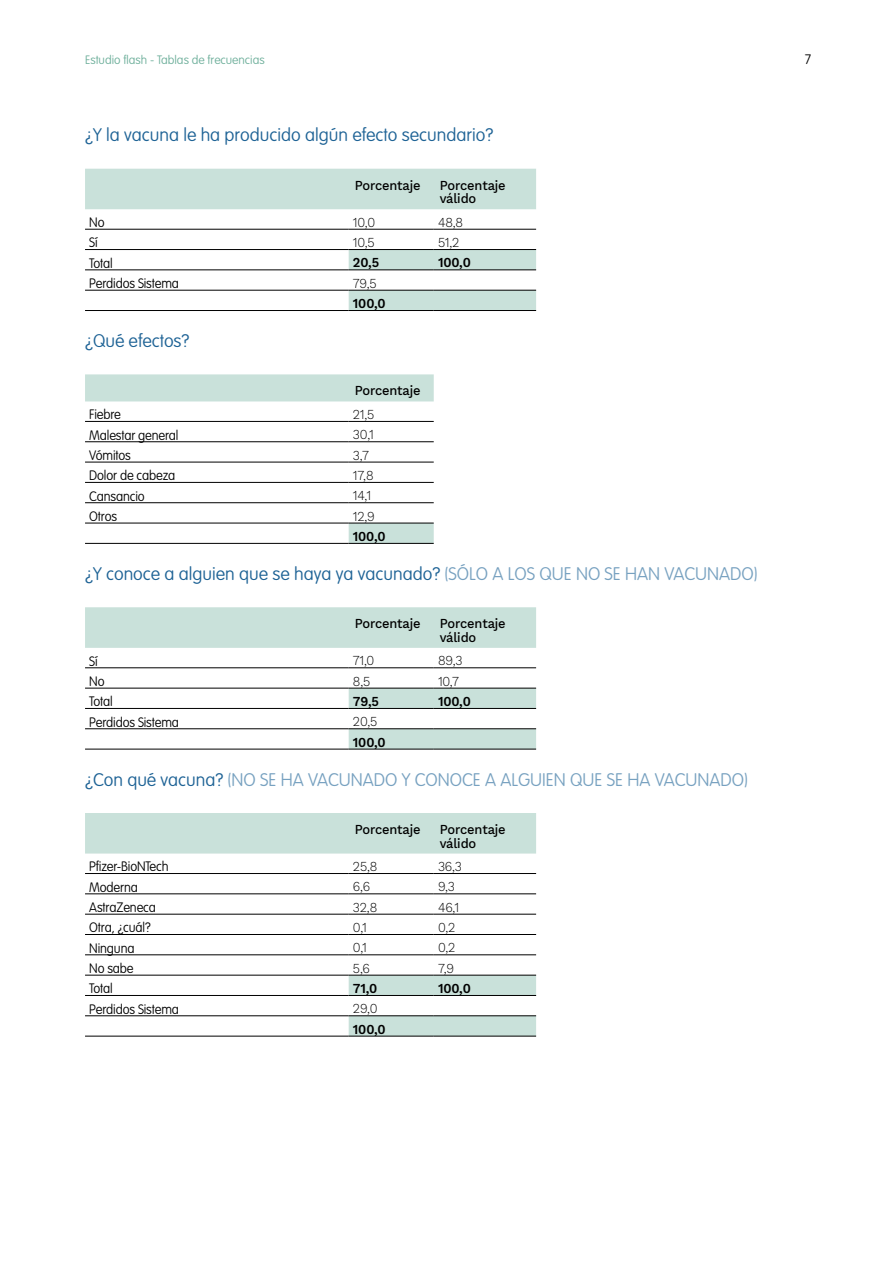
<style>
.page{position:relative;width:893px;height:1263px;background:#fff}
.page>*{position:absolute;margin:0;border:0;box-sizing:border-box;transform-origin:0 0}
.t1{font:100 18px "VAG Rounded Std";color:#1d6295}
.t2{font:100 18px "VAG Rounded Std";color:#77a1c0}
.t3{font:100 13.5px "VAG Rounded Std";letter-spacing:-.01em;color:#000;scale:.95 1}
.t4{font:300 13.5px "Work Sans";letter-spacing:-.01em;color:#000;scale:.95 1}
.t5{font:500 13.5px/13.5px "Work Sans";letter-spacing:-.01em;color:#000;scale:.95 1}
.t6{font:600 13.5px "Work Sans";letter-spacing:-.01em;color:#000;scale:.95 1}
.t7{font:100 13.5px "VAG Rounded Std";letter-spacing:-.01em;color:#000}
.t8{font:100 12px "VAG Rounded Std";color:#6eaf9b}
.s1{color:#77a1c0}
.s2{color:#1d6295}
</style>
<div class="page">
<svg style="left:85px;top:169px;width:451px;height:141px"></svg>
<hr style="left:85px;top:229px;width:264px;height:1px;background:#000">
<hr style="left:349px;top:229px;width:85px;height:1px;background:#000">
<hr style="left:434px;top:229px;width:102px;height:1px;background:#000">
<hr style="left:85px;top:249px;width:264px;height:1px;background:#000">
<hr style="left:349px;top:249px;width:85px;height:1px;background:#000">
<hr style="left:434px;top:249px;width:102px;height:1px;background:#000">
<hr style="left:85px;top:269px;width:264px;height:1px;background:#000">
<hr style="left:349px;top:269px;width:85px;height:1px;background:#000">
<hr style="left:434px;top:269px;width:102px;height:1px;background:#000">
<hr style="left:85px;top:290px;width:264px;height:1px;background:#000">
<hr style="left:349px;top:290px;width:85px;height:1px;background:#000">
<hr style="left:434px;top:290px;width:102px;height:1px;background:#000">
<hr style="left:85px;top:310px;width:264px;height:1px;background:#000">
<hr style="left:349px;top:310px;width:85px;height:1px;background:#000">
<hr style="left:434px;top:310px;width:102px;height:1px;background:#000">
<svg style="left:85px;top:374px;width:349px;height:169px"></svg>
<hr style="left:85px;top:421px;width:264px;height:1px;background:#000">
<hr style="left:349px;top:421px;width:85px;height:1px;background:#000">
<hr style="left:85px;top:441px;width:264px;height:1px;background:#000">
<hr style="left:349px;top:441px;width:85px;height:1px;background:#000">
<hr style="left:85px;top:462px;width:264px;height:1px;background:#000">
<hr style="left:349px;top:462px;width:85px;height:1px;background:#000">
<hr style="left:85px;top:482px;width:264px;height:1px;background:#000">
<hr style="left:349px;top:482px;width:85px;height:1px;background:#000">
<hr style="left:85px;top:502px;width:264px;height:1px;background:#000">
<hr style="left:349px;top:502px;width:85px;height:1px;background:#000">
<hr style="left:85px;top:523px;width:264px;height:1px;background:#000">
<hr style="left:349px;top:523px;width:85px;height:1px;background:#000">
<hr style="left:85px;top:543px;width:264px;height:1px;background:#000">
<hr style="left:349px;top:543px;width:85px;height:1px;background:#000">
<svg style="left:85px;top:607px;width:451px;height:142px"></svg>
<hr style="left:85px;top:667px;width:264px;height:1px;background:#000">
<hr style="left:349px;top:667px;width:85px;height:1px;background:#000">
<hr style="left:434px;top:667px;width:102px;height:1px;background:#000">
<hr style="left:85px;top:688px;width:264px;height:1px;background:#000">
<hr style="left:349px;top:688px;width:85px;height:1px;background:#000">
<hr style="left:434px;top:688px;width:102px;height:1px;background:#000">
<hr style="left:85px;top:708px;width:264px;height:1px;background:#000">
<hr style="left:349px;top:708px;width:85px;height:1px;background:#000">
<hr style="left:434px;top:708px;width:102px;height:1px;background:#000">
<hr style="left:85px;top:728px;width:264px;height:1px;background:#000">
<hr style="left:349px;top:728px;width:85px;height:1px;background:#000">
<hr style="left:434px;top:728px;width:102px;height:1px;background:#000">
<hr style="left:85px;top:749px;width:264px;height:1px;background:#000">
<hr style="left:349px;top:749px;width:85px;height:1px;background:#000">
<hr style="left:434px;top:749px;width:102px;height:1px;background:#000">
<svg style="left:85px;top:813px;width:451px;height:223px"></svg>
<hr style="left:85px;top:873px;width:264px;height:1px;background:#000">
<hr style="left:349px;top:873px;width:85px;height:1px;background:#000">
<hr style="left:434px;top:873px;width:102px;height:1px;background:#000">
<hr style="left:85px;top:893px;width:264px;height:1px;background:#000">
<hr style="left:349px;top:893px;width:85px;height:1px;background:#000">
<hr style="left:434px;top:893px;width:102px;height:1px;background:#000">
<hr style="left:85px;top:914px;width:264px;height:1px;background:#000">
<hr style="left:349px;top:914px;width:85px;height:1px;background:#000">
<hr style="left:434px;top:914px;width:102px;height:1px;background:#000">
<hr style="left:85px;top:934px;width:264px;height:1px;background:#000">
<hr style="left:349px;top:934px;width:85px;height:1px;background:#000">
<hr style="left:434px;top:934px;width:102px;height:1px;background:#000">
<hr style="left:85px;top:954px;width:264px;height:1px;background:#000">
<hr style="left:349px;top:954px;width:85px;height:1px;background:#000">
<hr style="left:434px;top:954px;width:102px;height:1px;background:#000">
<hr style="left:85px;top:975px;width:264px;height:1px;background:#000">
<hr style="left:349px;top:975px;width:85px;height:1px;background:#000">
<hr style="left:434px;top:975px;width:102px;height:1px;background:#000">
<hr style="left:85px;top:995px;width:264px;height:1px;background:#000">
<hr style="left:349px;top:995px;width:85px;height:1px;background:#000">
<hr style="left:434px;top:995px;width:102px;height:1px;background:#000">
<hr style="left:85px;top:1015px;width:264px;height:1px;background:#000">
<hr style="left:349px;top:1015px;width:85px;height:1px;background:#000">
<hr style="left:434px;top:1015px;width:102px;height:1px;background:#000">
<hr style="left:85px;top:1036px;width:264px;height:1px;background:#000">
<hr style="left:349px;top:1036px;width:85px;height:1px;background:#000">
<hr style="left:434px;top:1036px;width:102px;height:1px;background:#000">
<p class="t8" style="left:85px;top:53px;width:181px">Estudio flash - Tablas de frecuencias</p>
<p class="t7" style="left:805px;top:51px;width:8px">7</p>
<h1 class="t1" style="left:85px;top:125px;width:410px">¿Y la vacuna le ha producido algún efecto secundario?</h1>
<p class="t5" style="left:355px;top:179px;width:71px">Porcentaje</p>
<p class="t5" style="left:440px;top:179px;width:71px">Porcentaje válido</p>
<p class="t3" style="left:89px;top:215px;width:18px">No</p>
<p class="t4" style="left:353px;top:214px;width:25px">10,0</p>
<p class="t4" style="left:438px;top:214px;width:28px">48,8</p>
<p class="t3" style="left:89px;top:235px;width:10px">Sí</p>
<p class="t4" style="left:353px;top:234px;width:25px">10,5</p>
<p class="t4" style="left:438px;top:234px;width:24px">51,2</p>
<p class="t3" style="left:89px;top:255px;width:26px">Total</p>
<p class="t6" style="left:353px;top:255px;width:29px">20,5</p>
<p class="t6" style="left:438px;top:255px;width:36px">100,0</p>
<p class="t3" style="left:89px;top:276px;width:96px">Perdidos Sistema</p>
<p class="t4" style="left:353px;top:275px;width:27px">79,5</p>
<p class="t6" style="left:353px;top:295px;width:36px">100,0</p>
<h1 class="t1" style="left:85px;top:331px;width:106px">¿Qué efectos?</h1>
<p class="t5" style="left:355px;top:385px;width:71px">Porcentaje</p>
<p class="t3" style="left:89px;top:407px;width:35px">Fiebre</p>
<p class="t4" style="left:353px;top:406px;width:24px">21,5</p>
<p class="t3" style="left:89px;top:427px;width:96px">Malestar general</p>
<p class="t4" style="left:353px;top:427px;width:23px">30,1</p>
<p class="t3" style="left:89px;top:447px;width:45px">Vómitos</p>
<p class="t4" style="left:353px;top:447px;width:18px">3,7</p>
<p class="t3" style="left:89px;top:468px;width:92px">Dolor de cabeza</p>
<p class="t4" style="left:353px;top:467px;width:23px">17,8</p>
<p class="t3" style="left:89px;top:488px;width:60px">Cansancio</p>
<p class="t4" style="left:353px;top:488px;width:21px">14,1</p>
<p class="t3" style="left:89px;top:508px;width:31px">Otros</p>
<p class="t4" style="left:353px;top:508px;width:25px">12,9</p>
<p class="t6" style="left:353px;top:528px;width:36px">100,0</p>
<h1 class="t1" style="left:85px;top:563px;width:674px">¿Y conoce a alguien que se haya ya vacunado? <span class="s1">(SÓLO A LOS QUE NO SE HAN VACUNADO)</span></h1>
<p class="t5" style="left:355px;top:618px;width:71px">Porcentaje</p>
<p class="t5" style="left:440px;top:618px;width:71px">Porcentaje válido</p>
<p class="t3" style="left:89px;top:653px;width:10px">Sí</p>
<p class="t4" style="left:353px;top:653px;width:24px">71,0</p>
<p class="t4" style="left:438px;top:653px;width:27px">89,3</p>
<p class="t3" style="left:89px;top:673px;width:18px">No</p>
<p class="t4" style="left:353px;top:673px;width:20px">8,5</p>
<p class="t4" style="left:438px;top:673px;width:23px">10,7</p>
<p class="t3" style="left:89px;top:694px;width:26px">Total</p>
<p class="t6" style="left:353px;top:693px;width:29px">79,5</p>
<p class="t6" style="left:438px;top:693px;width:36px">100,0</p>
<p class="t3" style="left:89px;top:714px;width:96px">Perdidos Sistema</p>
<p class="t4" style="left:353px;top:714px;width:27px">20,5</p>
<p class="t6" style="left:353px;top:734px;width:36px">100,0</p>
<h1 class="t2" style="left:85px;top:769px;width:664px"><span class="s2">¿Con qué vacuna?</span> (NO SE HA VACUNADO Y CONOCE A ALGUIEN QUE SE HA VACUNADO)</h1>
<p class="t5" style="left:355px;top:823px;width:71px">Porcentaje</p>
<p class="t5" style="left:440px;top:823px;width:71px">Porcentaje válido</p>
<p class="t3" style="left:89px;top:859px;width:85px">Pfizer-BioNTech</p>
<p class="t4" style="left:353px;top:858px;width:27px">25,8</p>
<p class="t4" style="left:438px;top:858px;width:27px">36,3</p>
<p class="t3" style="left:89px;top:879px;width:53px">Moderna</p>
<p class="t4" style="left:353px;top:879px;width:20px">6,6</p>
<p class="t4" style="left:438px;top:879px;width:19px">9,3</p>
<p class="t3" style="left:89px;top:899px;width:72px">AstraZeneca</p>
<p class="t4" style="left:353px;top:899px;width:27px">32,8</p>
<p class="t4" style="left:438px;top:899px;width:24px">46,1</p>
<p class="t3" style="left:89px;top:920px;width:66px">Otra, ¿cuál?</p>
<p class="t4" style="left:353px;top:919px;width:16px">0,1</p>
<p class="t4" style="left:438px;top:919px;width:20px">0,2</p>
<p class="t3" style="left:89px;top:940px;width:49px">Ninguna</p>
<p class="t4" style="left:353px;top:940px;width:16px">0,1</p>
<p class="t4" style="left:438px;top:940px;width:20px">0,2</p>
<p class="t3" style="left:89px;top:960px;width:48px">No sabe</p>
<p class="t4" style="left:353px;top:960px;width:19px">5,6</p>
<p class="t4" style="left:438px;top:960px;width:18px">7,9</p>
<p class="t3" style="left:89px;top:981px;width:26px">Total</p>
<p class="t6" style="left:353px;top:980px;width:27px">71,0</p>
<p class="t6" style="left:438px;top:980px;width:36px">100,0</p>
<p class="t3" style="left:89px;top:1001px;width:96px">Perdidos Sistema</p>
<p class="t4" style="left:353px;top:1001px;width:27px">29,0</p>
<p class="t6" style="left:353px;top:1021px;width:36px">100,0</p>
</div>
